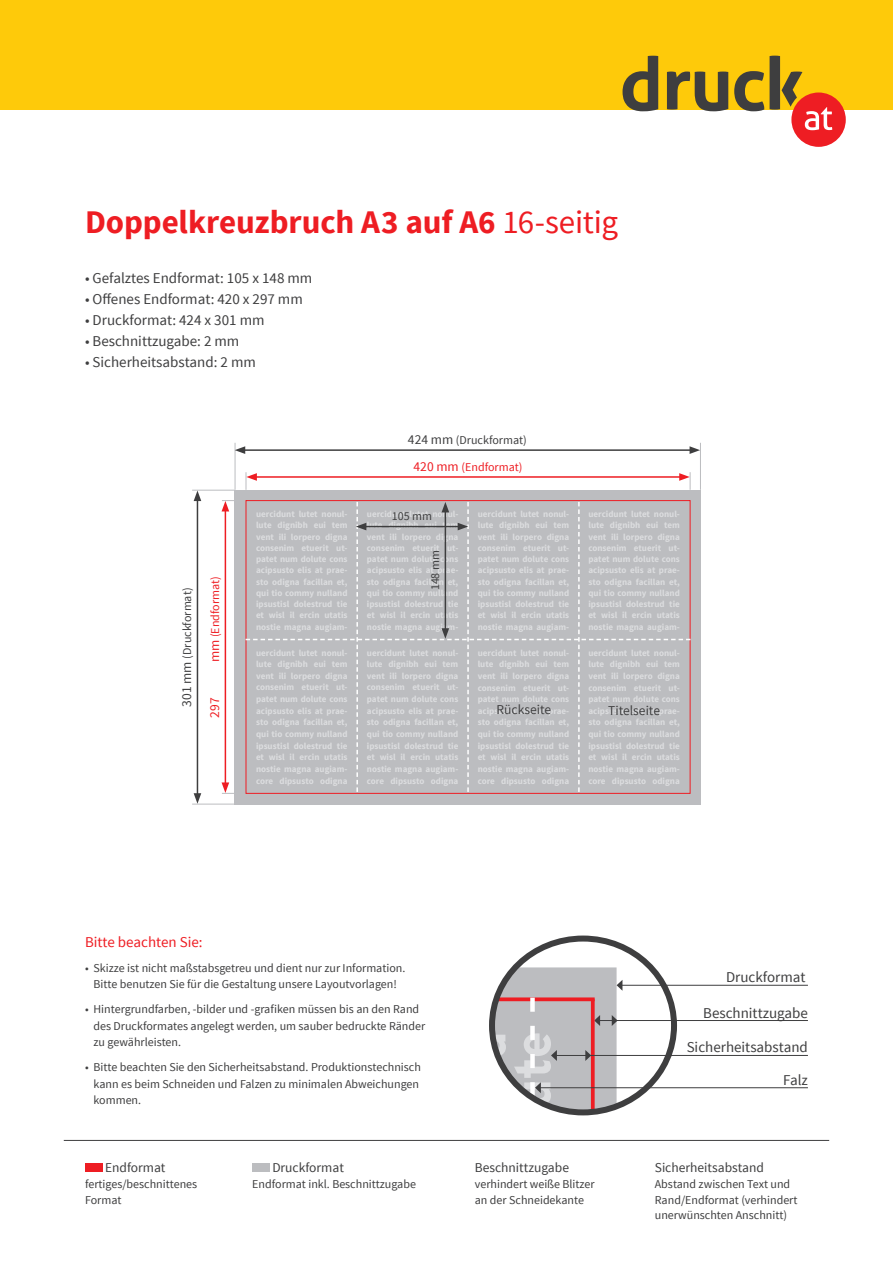
<style>
.page{position:relative;width:893px;height:1263px;background:#fff}
.page>*{position:absolute;margin:0;border:0;box-sizing:border-box;transform-origin:0 0}
.t1{font:700 33px "Source Sans Pro";letter-spacing:-.005em;color:#ee1d23}
.t2{font:15px/32.2px "Source Sans Pro";color:#3e3e3f;text-align:right}
.t3{font:15px "Source Sans Pro";color:#ee1d23}
.t4{font:13.5px "Source Sans Pro";color:#3e3e3f}
.t5{font:13.5px "Source Sans Pro";color:#ee1d23}
.t6{font:12px/16.5px "Source Sans Pro";color:#3e3e3f}
.t7{font:12px "Source Sans Pro";color:#ee1d23}
.t8{font:700 9px/11.7px "Source Sans Pro";color:#dcdddf;text-align:justify}
.s1{font-weight:400}
.s2{font-size:13.5px}
</style>
<div class="page">
<div style="left:0;top:0;width:893px;height:109px;background:#feca0a"></div>
<div style="left:252px;top:1163px;width:17px;height:8px;background:#bcbdc0"></div>
<div style="left:85px;top:1163px;width:17px;height:8px;background:#ee1d23"></div>
<hr style="left:64px;top:1140px;width:765px;height:1px;background:#3e3e3f">
<hr style="left:622px;top:985px;width:186px;height:1px;background:#3e3e3f">
<hr style="left:615px;top:1020px;width:193px;height:1px;background:#3e3e3f">
<hr style="left:587px;top:1055px;width:221px;height:1px;background:#3e3e3f">
<hr style="left:540px;top:1087px;width:268px;height:1px;background:#3e3e3f">
<svg style="left:492px;top:967px;width:130px;height:145px;background:#c1b9bc"></svg>
<div style="left:489px;top:935px;width:188px;height:180px;border:6px solid #3e3e3f;border-radius:50%"></div>
<div style="left:791px;top:93px;width:55px;height:54px;background:#ee1d23;border-radius:50%"></div>
<svg style="left:622px;top:56px;width:210px;height:74px"></svg>
<div style="left:235px;top:490px;width:466px;height:314px;background:#bcbdc0"></div>
<hr style="left:235px;top:443px;width:1px;height:47px;background:#bcbdc0">
<hr style="left:700px;top:443px;width:1px;height:47px;background:#bcbdc0">
<hr style="left:192px;top:490px;width:43px;height:1px;background:#bcbdc0">
<hr style="left:192px;top:804px;width:43px;height:1px;background:#bcbdc0">
<hr style="left:197px;top:499px;width:1px;height:296px;background:#3e3e3f">
<svg style="left:194px;top:793px;width:7px;height:11px"></svg>
<svg style="left:194px;top:490px;width:7px;height:11px"></svg>
<hr style="left:225px;top:509px;width:1px;height:276px;background:#ee1d23">
<svg style="left:222px;top:782px;width:13px;height:12px"></svg>
<svg style="left:222px;top:500px;width:13px;height:11px"></svg>
<hr style="left:243px;top:449px;width:449px;height:2px;background:#3e3e3f">
<svg style="left:235px;top:446px;width:10px;height:8px"></svg>
<svg style="left:690px;top:446px;width:10px;height:8px"></svg>
<hr style="left:255px;top:476px;width:426px;height:2px;background:#ee1d23">
<svg style="left:246px;top:472px;width:11px;height:18px"></svg>
<svg style="left:679px;top:472px;width:12px;height:18px"></svg>
<svg style="left:246px;top:502px;width:444px;height:290px"></svg>
<h1 class="t1" style="left:85px;top:201px;width:535px">Doppelkreuzbruch A3 auf A6 <span class="s1">16-seitig</span></h1>
<h2 class="t2" style="left:85px;top:263px;width:229px">• Gefalztes Endformat: 105 x 148 mm</h2>
<h2 class="t2" style="left:85px;top:284px;width:219px">• Offenes Endformat: 420 x 297 mm</h2>
<h2 class="t2" style="left:85px;top:305px;width:181px">• Druckformat: 424 x 301 mm</h2>
<h2 class="t2" style="left:85px;top:326px;width:156px">• Beschnittzugabe: 2 mm</h2>
<h2 class="t2" style="left:85px;top:347px;width:172px">• Sicherheitsabstand: 2 mm</h2>
<h3 class="t6" style="left:179px;top:707px;width:120px;rotate:-90deg"><span class="s2">301 mm</span> (Druckformat)</h3>
<h3 class="t7" style="left:208px;top:662px;width:87px;rotate:-90deg"><span class="s2">mm</span> (Endformat)</h3>
<h3 class="t5" style="left:206px;top:718px;width:22px;rotate:-90deg">297</h3>
<h3 class="t6" style="left:408px;top:432px;width:120px"><span class="s2">424 mm</span> (Druckformat)</h3>
<h3 class="t7" style="left:414px;top:459px;width:110px"><span class="s2">420 mm</span> (Endformat)</h3>
<p class="t8" style="left:367px;top:509px;width:93px;line-height:11.2px">uercidunt lutet nonul&shy;lute dignibh eui tem vent ili lorpero digna consenim etuerit ut&shy;patet num dolute cons acipsusto elis at prae&shy;sto odigna facillan et, qui tio commy nulland ipsustisl dolestrud tie et wisl il ercin utatis nostie magna augiam-</p>
<p class="t8" style="left:256px;top:509px;width:93px;line-height:11.2px">uercidunt lutet nonul&shy;lute dignibh eui tem vent ili lorpero digna consenim etuerit ut&shy;patet num dolute cons acipsusto elis at prae&shy;sto odigna facillan et, qui tio commy nulland ipsustisl dolestrud tie et wisl il ercin utatis nostie magna augiam-</p>
<p class="t8" style="left:478px;top:509px;width:93px;line-height:11.2px">uercidunt lutet nonul&shy;lute dignibh eui tem vent ili lorpero digna consenim etuerit ut&shy;patet num dolute cons acipsusto elis at prae&shy;sto odigna facillan et, qui tio commy nulland ipsustisl dolestrud tie et wisl il ercin utatis nostie magna augiam-</p>
<p class="t8" style="left:588px;top:509px;width:93px;line-height:11.2px">uercidunt lutet nonul&shy;lute dignibh eui tem vent ili lorpero digna consenim etuerit ut&shy;patet num dolute cons acipsusto elis at prae&shy;sto odigna facillan et, qui tio commy nulland ipsustisl dolestrud tie et wisl il ercin utatis nostie magna augiam-</p>
<p class="t8" style="left:367px;top:647px;width:93px">uercidunt lutet nonul&shy;lute dignibh eui tem vent ili lorpero digna consenim etuerit ut&shy;patet num dolute cons acipsusto elis at prae&shy;sto odigna facillan et, qui tio commy nulland ipsustisl dolestrud tie et wisl il ercin utatis nostie magna augiam&shy;core dipsusto odigna</p>
<h3 class="t6" style="left:392px;top:508px;width:42px">105 mm</h3>
<h3 class="t6" style="left:427px;top:590px;width:42px;rotate:-90deg">148 mm</h3>
<p class="t8" style="left:256px;top:647px;width:93px">uercidunt lutet nonul&shy;lute dignibh eui tem vent ili lorpero digna consenim etuerit ut&shy;patet num dolute cons acipsusto elis at prae&shy;sto odigna facillan et, qui tio commy nulland ipsustisl dolestrud tie et wisl il ercin utatis nostie magna augiam&shy;core dipsusto odigna</p>
<p class="t8" style="left:478px;top:647px;width:93px">uercidunt lutet nonul&shy;lute dignibh eui tem vent ili lorpero digna consenim etuerit ut&shy;patet num dolute cons acipsusto elis at prae&shy;sto odigna facillan et, qui tio commy nulland ipsustisl dolestrud tie et wisl il ercin utatis nostie magna augiam&shy;core dipsusto odigna</p>
<p class="t8" style="left:588px;top:647px;width:93px">uercidunt lutet nonul&shy;lute dignibh eui tem vent ili lorpero digna consenim etuerit ut&shy;patet num dolute cons acipsusto elis at prae&shy;sto odigna facillan et, qui tio commy nulland ipsustisl dolestrud tie et wisl il ercin utatis nostie magna augiam&shy;core dipsusto odigna</p>
<h3 class="t4" style="left:496px;top:701px;width:56px">Rückseite</h3>
<h3 class="t4" style="left:608px;top:702px;width:53px">Titelseite</h3>
<h2 class="t3" style="left:85px;top:932px;width:119px">Bitte beachten Sie:</h2>
<h3 class="t6" style="left:85px;top:960px;width:322px;text-align:center">• Skizze ist nicht maßstabsgetreu und dient nur zur Information.<br>Bitte benutzen Sie für die Gestaltung unsere Layoutvorlagen!</h3>
<h3 class="t6" style="left:94px;top:1001px;width:333px;text-indent:-9px">• Hintergrundfarben, -bilder und -grafiken müssen bis an den Rand des Druckformates angelegt werden, um sauber bedruckte Ränder zu gewährleisten.</h3>
<h3 class="t6" style="left:94px;top:1059px;width:329px;text-indent:-9px">• Bitte beachten Sie den Sicherheitsabstand. Produktionstechnisch kann es beim Schneiden und Falzen zu minimalen Abweichungen kommen.</h3>
<h3 class="t4" style="left:105px;top:1159px;width:62px">Endformat</h3>
<h3 class="t6" style="left:85px;top:1176px;width:114px;line-height:15.8px">fertiges/beschnittenes<br>Format</h3>
<h3 class="t4" style="left:272px;top:1159px;width:73px">Druckformat</h3>
<h3 class="t6" style="left:252px;top:1176px;width:165px">Endformat inkl. Beschnittzugabe</h3>
<h3 class="t4" style="left:475px;top:1159px;width:96px">Beschnittzugabe</h3>
<h3 class="t6" style="left:475px;top:1176px;width:121px;line-height:15.8px">verhindert weiße Blitzer an der Schneidekante</h3>
<h2 class="t2" style="left:726px;top:961px;width:81px">Druckformat</h2>
<h2 class="t2" style="left:703px;top:997px;width:106px">Beschnittzugabe</h2>
<h2 class="t2" style="left:687px;top:1031px;width:123px">Sicherheitsabstand<br>Falz</h2>
<h3 class="t4" style="left:655px;top:1159px;width:111px">Sicherheitsabstand</h3>
<h3 class="t6" style="left:655px;top:1176px;width:144px;line-height:15.8px">Abstand zwischen Text und<br>Rand/Endformat (verhindert unerwünschten Anschnitt)</h3>
</div>
